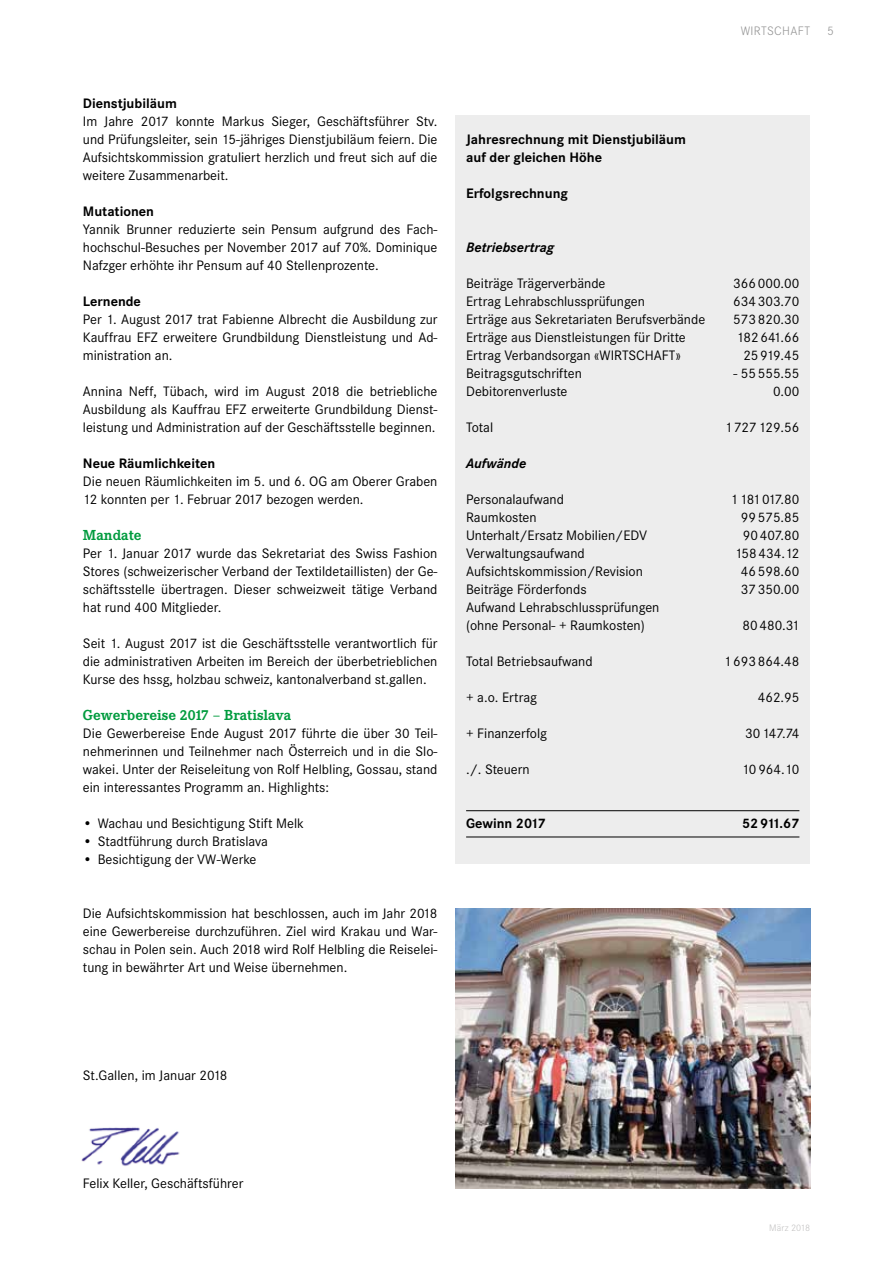
<style>
.page{position:relative;width:893px;height:1263px;background:#fff}
.page>*{position:absolute;margin:0;border:0;box-sizing:border-box;transform-origin:0 0}
.t1{font:14.25px/18px "Corporate S";color:#000;text-align:justify}
.t2{font:700 14.25px/18px "Corporate S";color:#000}
.t3{font:700 14.25px "Corporate EBQ";color:#009b3e}
.t4{font:italic 700 14.25px "Corporate S";color:#000}
.t5{font:300 12.75px "Corporate S";letter-spacing:.025em;color:#929292}
.t6{font:300 9.75px "Corporate S";letter-spacing:.01em;color:#c1c0c0}
.s1{font-weight:700}
</style>
<div class="page">
<img style="left:455px;top:908px;width:355px;height:280px">
<img style="left:81px;top:1127px;width:99px;height:39px">
<div style="left:455px;top:116px;width:355px;height:748px;background:#ededed"></div>
<hr style="left:466px;top:810px;width:333px;height:1px;background:#000">
<hr style="left:466px;top:837px;width:333px;height:1px;background:#000">
<p class="t2" style="left:83px;top:95px;width:95px">Dienstjubiläum</p>
<p class="t1" style="left:83px;top:112px;width:356px">Im Jahre 2017 konnte Markus Sieger, Geschäftsführer Stv. und Prüfungsleiter, sein 15-jähriges Dienstjubiläum feiern. Die Aufsichtskommission gratuliert herzlich und freut sich auf die weitere Zusammenarbeit.</p>
<p class="t2" style="left:83px;top:203px;width:73px">Mutationen</p>
<p class="t1" style="left:83px;top:220px;width:356px">Yannik Brunner reduzierte sein Pensum aufgrund des Fach&shy;hochschul-Besuches per November 2017 auf 70%. Dominique Nafzger erhöhte ihr Pensum auf 40 Stellenprozente.</p>
<p class="t2" style="left:83px;top:293px;width:60px">Lernende</p>
<p class="t1" style="left:83px;top:310px;width:356px">Per 1. August 2017 trat Fabienne Albrecht die Ausbildung zur Kauffrau EFZ erweitere Grundbildung Dienstleistung und Ad&shy;ministration an.</p>
<p class="t1" style="left:83px;top:382px;width:356px">Annina Neff, Tübach, wird im August 2018 die betriebliche Ausbildung als Kauffrau EFZ erweiterte Grundbildung Dienst&shy;leistung und Administration auf der Geschäftsstelle beginnen.</p>
<p class="t2" style="left:83px;top:454px;width:134px">Neue Räumlichkeiten</p>
<p class="t1" style="left:83px;top:472px;width:356px">Die neuen Räumlichkeiten im 5. und 6. OG am Oberer Graben<br>12 konnten per 1. Februar 2017 bezogen werden.</p>
<p class="t3" style="left:83px;top:526px;width:60px">Mandate</p>
<p class="t1" style="left:83px;top:544px;width:356px">Per 1. Januar 2017 wurde das Sekretariat des Swiss Fashion Stores (schweizerischer Verband der Textildetaillisten) der Ge&shy;schäftsstelle übertragen. Dieser schweizweit tätige Verband hat rund 400 Mitglieder.</p>
<p class="t1" style="left:83px;top:634px;width:356px">Seit 1. August 2017 ist die Geschäftsstelle verantwortlich für die administrativen Arbeiten im Bereich der überbetrieblichen Kurse des hssg, holzbau schweiz, kantonalverband st.gallen.</p>
<p class="t3" style="left:83px;top:706px;width:210px">Gewerbereise 2017 – Bratislava</p>
<p class="t1" style="left:83px;top:724px;width:356px">Die Gewerbereise Ende August 2017 führte die über 30 Teil&shy;nehmerinnen und Teilnehmer nach Österreich und in die Slo&shy;wakei. Unter der Reiseleitung von Rolf Helbling, Gossau, stand ein interessantes Programm an. Highlights:</p>
<p class="t1" style="left:83px;top:814px;width:223px"><span class="s1">•</span> Wachau und Besichtigung Stift Melk</p>
<p class="t1" style="left:83px;top:832px;width:187px"><span class="s1">•</span> Stadtführung durch Bratislava</p>
<p class="t1" style="left:83px;top:850px;width:175px"><span class="s1">•</span> Besichtigung der VW-Werke</p>
<p class="t1" style="left:83px;top:904px;width:356px">Die Aufsichtskommission hat beschlossen, auch im Jahr 2018 eine Gewerbereise durchzuführen. Ziel wird Krakau und War&shy;schau in Polen sein. Auch 2018 wird Rolf Helbling die Reiselei&shy;tung in bewährter Art und Weise übernehmen.</p>
<p class="t2" style="left:466px;top:131px;width:221px">Jahresrechnung mit Dienstjubiläum auf der gleichen Höhe</p>
<p class="t2" style="left:466px;top:185px;width:103px">Erfolgsrechnung</p>
<p class="t5" style="left:741px;top:24px;width:71px">WIRTSCHAFT</p>
<p class="t5" style="left:827px;top:24px;width:8px">5</p>
<p class="t4" style="left:466px;top:239px;width:90px">Betriebsertrag</p>
<p class="t1" style="left:466px;top:274px;width:141px">Beiträge Trägerverbände</p>
<p class="t1" style="left:733px;top:274px;width:68px">366000.00</p>
<p class="t1" style="left:466px;top:292px;width:180px">Ertrag Lehrabschlussprüfungen</p>
<p class="t1" style="left:733px;top:292px;width:68px">634303.70</p>
<p class="t1" style="left:466px;top:310px;width:241px">Erträge aus Sekretariaten Berufsverbände</p>
<p class="t1" style="left:733px;top:310px;width:68px">573820.30</p>
<p class="t1" style="left:466px;top:328px;width:221px">Erträge aus Dienstleistungen für Dritte</p>
<p class="t1" style="left:736px;top:328px;width:64px">182641.66</p>
<p class="t1" style="left:466px;top:346px;width:216px">Ertrag Verbandsorgan «WIRTSCHAFT»</p>
<p class="t1" style="left:743px;top:346px;width:58px">25919.45</p>
<p class="t1" style="left:466px;top:364px;width:117px">Beitragsgutschriften</p>
<p class="t1" style="left:733px;top:364px;width:68px">- 55555.55</p>
<p class="t1" style="left:466px;top:382px;width:103px">Debitorenverluste</p>
<p class="t1" style="left:773px;top:382px;width:28px">0.00</p>
<p class="t1" style="left:466px;top:418px;width:29px">Total</p>
<p class="t1" style="left:725px;top:418px;width:76px">1727129.56</p>
<p class="t4" style="left:466px;top:455px;width:62px">Aufwände</p>
<p class="t1" style="left:466px;top:490px;width:99px">Personalaufwand</p>
<p class="t1" style="left:730px;top:490px;width:70px">1 181 017.80</p>
<p class="t1" style="left:466px;top:508px;width:72px">Raumkosten</p>
<p class="t1" style="left:741px;top:508px;width:60px">99575.85</p>
<p class="t1" style="left:466px;top:526px;width:182px">Unterhalt/Ersatz Mobilien/EDV</p>
<p class="t1" style="left:743px;top:526px;width:58px">90407.80</p>
<p class="t1" style="left:466px;top:544px;width:120px">Verwaltungsaufwand</p>
<p class="t1" style="left:735px;top:544px;width:66px">158434.12</p>
<p class="t1" style="left:466px;top:562px;width:178px">Aufsichtskommission/Revision</p>
<p class="t1" style="left:741px;top:562px;width:60px">46598.60</p>
<p class="t1" style="left:466px;top:580px;width:122px">Beiträge Förderfonds</p>
<p class="t1" style="left:741px;top:580px;width:60px">37350.00</p>
<p class="t1" style="left:466px;top:598px;width:195px">Aufwand Lehrabschlussprüfungen (ohne Personal- + Raumkosten)</p>
<p class="t1" style="left:742px;top:616px;width:58px">80480.31</p>
<p class="t1" style="left:466px;top:652px;width:128px">Total Betriebsaufwand</p>
<p class="t1" style="left:724px;top:652px;width:77px">1693864.48</p>
<p class="t1" style="left:466px;top:688px;width:72px">+ a.o. Ertrag</p>
<p class="t1" style="left:758px;top:688px;width:43px">462.95</p>
<p class="t1" style="left:466px;top:724px;width:82px">+ Finanzerfolg</p>
<p class="t1" style="left:745px;top:724px;width:56px">30147.74</p>
<p class="t1" style="left:466px;top:760px;width:65px">./. Steuern</p>
<p class="t1" style="left:742px;top:760px;width:59px">10964.10</p>
<p class="t2" style="left:466px;top:814px;width:81px">Gewinn 2017</p>
<p class="t2" style="left:742px;top:814px;width:59px">52911.67</p>
<p class="t1" style="left:83px;top:1066px;width:146px">St.Gallen, im Januar 2018</p>
<p class="t1" style="left:83px;top:1174px;width:162px">Felix Keller, Geschäftsführer</p>
<p class="t6" style="left:769px;top:1223px;width:42px">März 2018</p>
</div>
